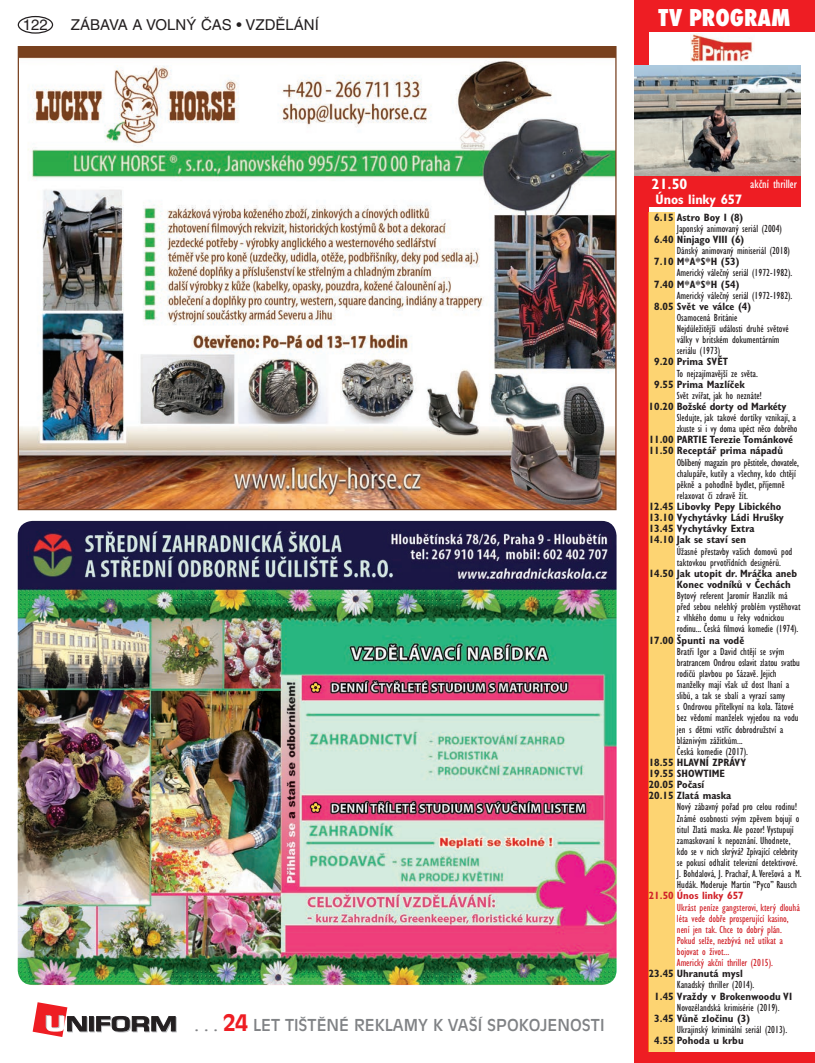
<style>
.page{position:relative;width:815px;height:1063px;background:#fff}
.page>*{position:absolute;margin:0;border:0;box-sizing:border-box;transform-origin:0 0}
.t1{font:800 condensed 22.5px "Futura";color:#fff}
.t2{font:16.25px "Antique Olive CE";color:#808285}
.t3{font:15px "Helvetica CE";color:#231f20}
.t4{font:700 condensed 15px "Gill Sans CE";color:#fff}
.t5{font:700 condensed 13.75px "Gill Sans CE";color:#fff}
.t6{font:condensed 12.5px "Gill Sans CE";color:#fff}
.t7{font:condensed 10.62px/11.1px "Gill Sans CE";color:#231f20}
.t8{font:700 condensed 10.62px/11.1px "Gill Sans CE";color:#231f20}
.t9{font:condensed 10.62px/11.1px "Gill Sans CE";color:#d1232a}
.t10{font:700 condensed 10.62px "Gill Sans CE";letter-spacing:-.02em;color:#231f20}
.t11{font:700 condensed 10.62px "Gill Sans CE";color:#d1232a}
.s1{font-weight:700;font-size:22.5px;color:#ee1d23}
</style>
<div class="page">
<div style="left:18px;top:16px;width:35px;height:18px;border:1px solid #231f20;border-radius:50%"></div>
<svg style="left:90px;top:1017px;width:5px;height:15px"></svg>
<svg style="left:89px;top:1016px;width:5px;height:15px"></svg>
<svg style="left:96px;top:1016px;width:81px;height:16px"></svg>
<svg style="left:33px;top:1002px;width:55px;height:35px"></svg>
<img style="left:20px;top:48px;width:595px;height:460px">
<img style="left:18px;top:521px;width:599px;height:464px">
<div style="left:634px;top:0;width:181px;height:32px;background:#ee1d23"></div>
<div style="left:634px;top:175px;width:167px;height:32px;background:#ee1d23"></div>
<img style="left:691px;top:33px;width:62px;height:29px">
<div style="left:634px;top:0;width:14px;height:1063px;background:#ee1d23"></div>
<div style="left:634px;top:1052px;width:181px;height:11px;background:#ee1d23"></div>
<div style="left:648px;top:213px;width:27px;height:839px;background:#fdd472"></div>
<img style="left:634px;top:66px;width:167px;height:109px">
<h3 class="t3" style="left:23px;top:16px;width:27px">122</h3>
<h3 class="t3" style="left:71px;top:16px;width:250px">ZÁBAVA A VOLNÝ ČAS • VZDĚLÁNÍ</h3>
<h1 class="t1" style="left:659px;top:2px;width:133px">TV PROGRAM</h1>
<h2 class="t2" style="left:195px;top:1016px;width:411px">. . . <span class="s1">24</span> LET TIŠTĚNÉ REKLAMY K VAŠÍ SPOKOJENOSTI</h2>
<h3 class="t4" style="left:652px;top:175px;width:37px">21.50</h3>
<p class="t5" style="left:656px;top:191px;width:88px">Únos linky 657</p>
<p class="t6" style="left:750px;top:176px;width:48px">akční thriller</p>
<p class="t8" style="left:654px;top:212px;width:91px">6.15 Astro Boy I (8)</p>
<p class="t7" style="left:677px;top:223px;width:107px">Japonský animovaný seriál (2004)</p>
<p class="t8" style="left:654px;top:234px;width:92px">6.40 Ninjago VIII (6)</p>
<p class="t7" style="left:677px;top:245px;width:115px">Dánský animovaný miniseriál (2018)</p>
<p class="t8" style="left:654px;top:256px;width:87px">7.10 M*A*S*H (53)</p>
<p class="t7" style="left:677px;top:267px;width:117px">Americký válečný seriál (1972-1982).</p>
<p class="t8" style="left:654px;top:279px;width:87px">7.40 M*A*S*H (54)</p>
<p class="t7" style="left:677px;top:290px;width:117px">Americký válečný seriál (1972-1982).</p>
<p class="t8" style="left:654px;top:301px;width:99px">8.05 Svět ve válce (4)</p>
<p class="t7" style="left:677px;top:312px;width:114px">Osamocená Británie<br>Nejdůležitější události druhé světové války v britském dokumentárním seriálu (1973)</p>
<p class="t8" style="left:654px;top:356px;width:75px">9.20 Prima SVĚT</p>
<p class="t7" style="left:677px;top:368px;width:83px">To nejzajímavější ze světa.</p>
<p class="t8" style="left:654px;top:379px;width:92px">9.55 Prima Mazlíček</p>
<p class="t7" style="left:677px;top:390px;width:87px">Svět zvířat, jak ho neznáte!</p>
<p class="t10" style="left:649px;top:400px;width:140px">10.20 Božské dorty od Markéty</p>
<p class="t7" style="left:677px;top:412px;width:122px">Sledujte, jak takové dortíky vznikají, a zkuste si i vy doma upéct něco dobrého</p>
<p class="t8" style="left:649px;top:434px;width:146px">11.00 PARTIE Terezie Tománkové<br>11.50 Receptář prima nápadů</p>
<p class="t7" style="left:677px;top:457px;width:124px">Oblíbený magazín pro pěstitele, chovatele, chalupáře, kutily a všechny, kdo chtějí pěkně a pohodlně bydlet, příjemně relaxovat či zdravě žít.</p>
<p class="t8" style="left:649px;top:501px;width:137px">12.45 Libovky Pepy Libického<br>13.10 Vychytávky Ládi Hrušky<br>13.45 Vychytávky Extra<br>14.10 Jak se staví sen</p>
<p class="t7" style="left:677px;top:546px;width:117px">Úžasné přestavby vašich domovů pod taktovkou prvotřídních designérů.</p>
<p class="t8" style="left:677px;top:568px;width:122px;text-indent:-28px">14.50 Jak utopit dr. Mráčka aneb<br>Konec vodníků v Čechách</p>
<p class="t7" style="left:677px;top:590px;width:125px">Bytový referent Jaromír Hanzlík má před sebou nelehký problém vystěhovat z vlhkého domu u řeky vodnickou rodinu... Česká filmová komedie (1974).</p>
<p class="t8" style="left:649px;top:634px;width:97px">17.00 Špunti na vodě</p>
<p class="t7" style="left:677px;top:646px;width:125px">Bratři Igor a David chtějí se svým bratrancem Ondrou oslavit zlatou svatbu rodičů plavbou po Sázavě. Jejich manželky mají však už dost lhaní a slibů, a tak se sbalí a vyrazí samy<br>s Ondrovou přítelkyní na kola. Tátové bez vědomí manželek vyjedou na vodu jen s dětmi vstříc dobrodružství a bláznivým zážitkům...<br>Česká komedie (2017).</p>
<p class="t8" style="left:649px;top:757px;width:99px">18.55 HLAVNÍ ZPRÁVY<br>19.55 SHOWTIME<br>20.05 Počasí<br>20.15 Zlatá maska</p>
<p class="t7" style="left:677px;top:801px;width:126px">Nový zábavný pořad pro celou rodinu!<br>Známé osobnosti svým zpěvem bojují o titul Zlatá maska. Ale pozor! Vystupují zamaskovaní k nepoznání. Uhodnete, kdo se v nich skrývá? Zpívající celebrity se pokusí odhalit televizní detektivové.<br>J. Bohdalová, J. Prachař, A.Verešová a M.<br>Hudák. Moderuje Martin “Pyco” Rausch</p>
<p class="t11" style="left:649px;top:890px;width:97px">21.50 Únos linky 657</p>
<p class="t9" style="left:677px;top:901px;width:125px">Ukrást peníze gangsterovi, který dlouhá léta vede dobře prosperující kasino, není jen tak. Chce to dobrý plán.<br>Pokud selže, nezbývá než utíkat a bojovat o život...<br>Americký akční thriller (2015).</p>
<p class="t8" style="left:649px;top:968px;width:96px">23.45 Uhranutá mysl</p>
<p class="t7" style="left:677px;top:979px;width:79px">Kanadský thriller (2014).</p>
<p class="t8" style="left:654px;top:990px;width:139px">1.45 Vraždy v Brokenwoodu VI</p>
<p class="t7" style="left:677px;top:1002px;width:104px">Novozélandská krimisérie (2019).</p>
<p class="t8" style="left:654px;top:1013px;width:97px">3.45 Vůně zločinu (3)</p>
<p class="t7" style="left:677px;top:1024px;width:112px">Ukrajinský kriminální seriál (2013).</p>
<p class="t8" style="left:654px;top:1035px;width:91px">4.55 Pohoda u krbu</p>
</div>
